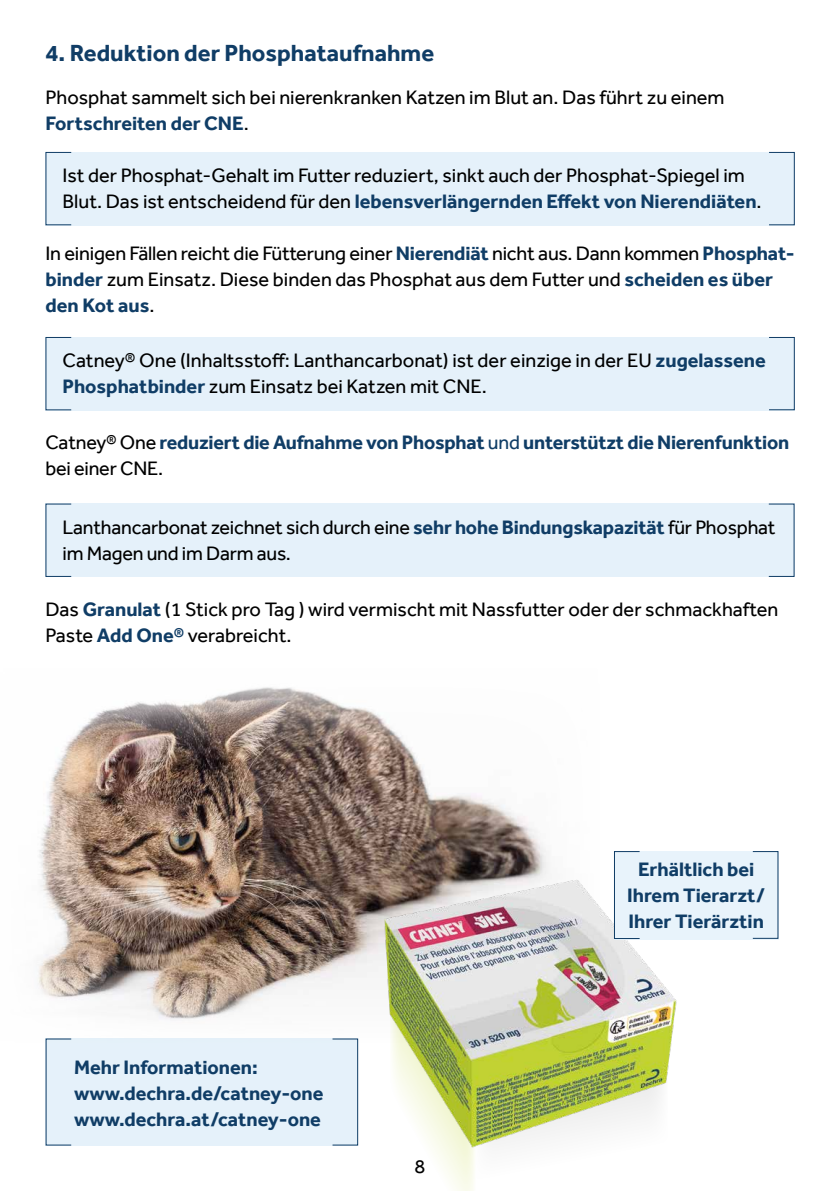
<style>
.page{position:relative;width:840px;height:1191px;background:#fff}
.page>*{position:absolute;margin:0;border:0;box-sizing:border-box;transform-origin:0 0}
.t1{font:700 24px "Effra";color:#103d66}
.t2{font:20px/26px "Effra";color:#000}
.t3{font:700 20px/26px "Effra";color:#103d66}
.s1{font-weight:700;color:#103d66}
.s2{font-weight:400;color:#000}
.s3{font-weight:400}
</style>
<div class="page">
<hr style="left:839px;top:0;width:1px;height:1191px;background:#1c0e0c">
<div style="left:45px;top:503px;width:749px;height:74px;background:#e5f1fa"></div>
<img style="left:38px;top:687px;width:509px;height:355px">
<div style="left:390px;top:995px;width:85px;height:196px;background:linear-gradient(to right,#fff,#f9fbec)"></div>
<img style="left:376px;top:854px;width:317px;height:311px">
<div style="left:45px;top:337px;width:749px;height:73px;background:#e5f1fa"></div>
<div style="left:45px;top:152px;width:749px;height:73px;background:#e5f1fa"></div>
<div style="left:613px;top:851px;width:165px;height:88px;background:#e8f3fb"></div>
<div style="left:613px;top:851px;width:26px;height:88px;border:1px solid #103d66"></div>
<div style="left:45px;top:1038px;width:313px;height:107px;background:#e5f1fa"></div>
<div style="left:332px;top:1038px;width:26px;height:107px;border:1px solid #103d66"></div>
<p class="t1" style="left:45px;top:39px;width:390px">4. Reduktion der Phosphataufnahme</p>
<p class="t2" style="left:45px;top:84px;width:680px">Phosphat sammelt sich bei nierenkranken Katzen im Blut an. Das führt zu einem<br><span class="s1">Fortschreiten der CNE</span>.</p>
<p class="t2" style="left:62px;top:162px;width:700px">Ist der Phosphat-Gehalt im Futter reduziert, sinkt auch der Phosphat-Spiegel im<br>Blut. Das ist entscheidend für den <span class="s1">lebensverlängernden Effekt von Nierendiäten</span>.</p>
<p class="t2" style="left:45px;top:240px;width:750px">In einigen Fällen reicht die Fütterung einer <span class="s1">Nierendiät</span> nicht aus. Dann kommen <span class="s1">Phosphat&shy;binder</span> zum Einsatz. Diese binden das Phosphat aus dem Futter und <span class="s1">scheiden es über den Kot aus</span>.</p>
<p class="t2" style="left:62px;top:347px;width:704px">Catney® One (Inhaltsstoff: Lanthancarbonat) ist der einzige in der EU <span class="s1">zugelassene<br>Phosphatbinder</span> zum Einsatz bei Katzen mit CNE.</p>
<p class="t3" style="left:45px;top:429px;width:744px"><span class="s2">Catney® One</span> reduziert die Aufnahme von Phosphat <span class="s3">und</span> unterstützt die Nierenfunktion <span class="s2">bei einer CNE.</span></p>
<p class="t2" style="left:63px;top:514px;width:714px">Lanthancarbonat zeichnet sich durch eine <span class="s1">sehr hohe Bindungskapazität</span> für Phosphat im Magen und im Darm aus.</p>
<p class="t2" style="left:45px;top:596px;width:734px">Das <span class="s1">Granulat</span> (1 Stick pro Tag ) wird vermischt mit Nassfutter oder der schmackhaften<br>Paste <span class="s1">Add One®</span> verabreicht.</p>
<p class="t3" style="left:74px;top:1054px;width:251px">Mehr Informationen: www.dechra.de/catney-one www.dechra.at/catney-one</p>
<p class="t2" style="left:414px;top:1153px;width:12px">8</p>
<p class="t3" style="left:627px;top:855px;width:139px;text-align:center">Erhältlich bei<br>Ihrem Tierarzt/<br>Ihrer Tierärztin</p>
</div>
